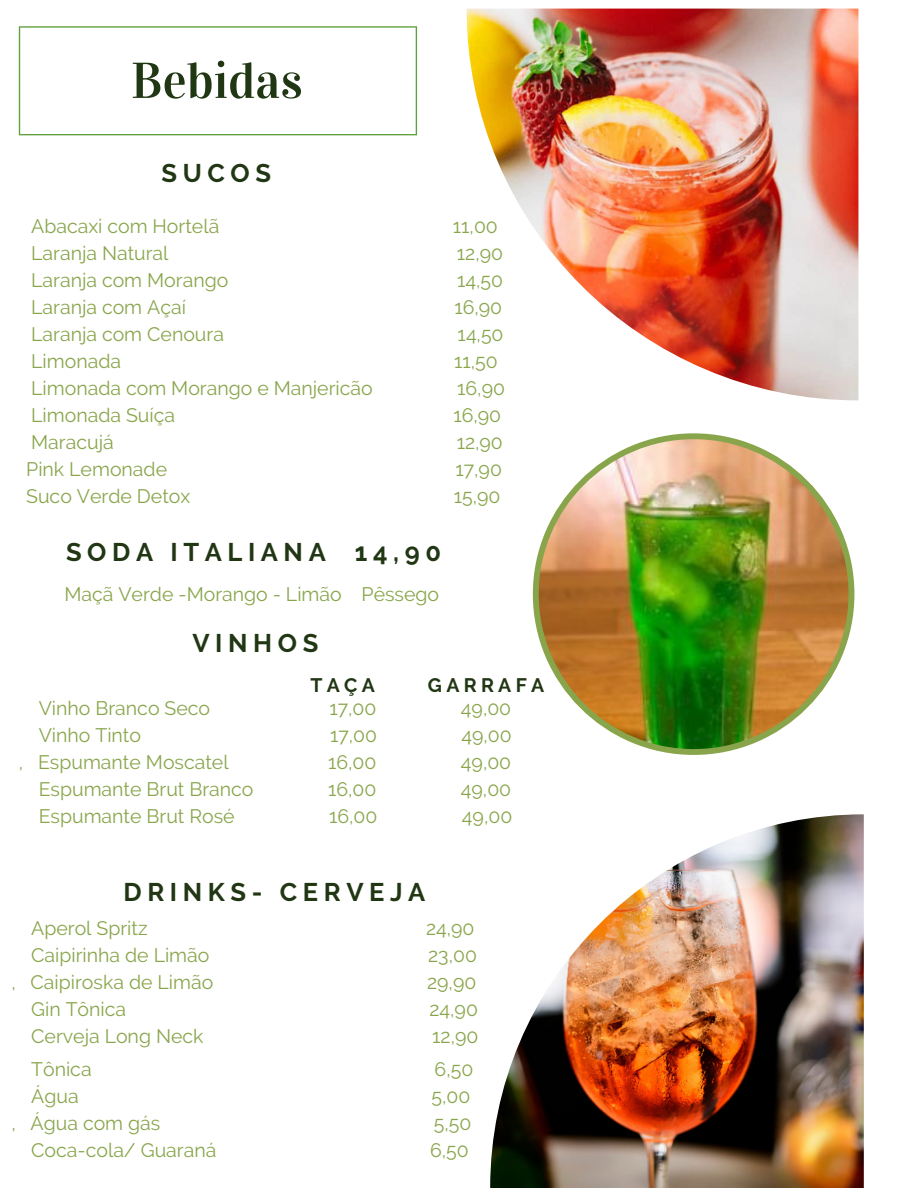
<style>
.page{position:relative;width:918px;height:1188px;background:#fff}
.page>*{position:absolute;margin:0;border:0;box-sizing:border-box;transform-origin:0 0}
.t1{font:50.55px "Vidaloka";color:#213714}
.t2{font:700 25.5px "Raleway";letter-spacing:.22em;color:#213714}
.t3{font:19.5px "Raleway";color:#89a54b}
.t4{font:700 19.5px "Raleway";letter-spacing:.22em;color:#213714}
</style>
<div class="page">
<svg style="left:19px;top:26px;width:398px;height:109px"></svg>
<img style="left:490px;top:814px;width:374px;height:374px">
<img style="left:467px;top:9px;width:391px;height:391px">
<img style="left:533px;top:433px;width:321px;height:322px">
<h1 class="t1" style="left:131px;top:50px;width:173px">Bebidas</h1>
<h2 class="t2" style="left:162px;top:159px;width:111px">SUCOS</h2>
<p class="t3" style="left:31px;top:215px;width:190px">Abacaxi com Hortelã</p>
<p class="t3" style="left:453px;top:215px;width:46px">11,00</p>
<p class="t3" style="left:31px;top:242px;width:139px">Laranja Natural</p>
<p class="t3" style="left:457px;top:242px;width:48px">12,90</p>
<p class="t3" style="left:31px;top:269px;width:199px">Laranja com Morango</p>
<p class="t3" style="left:457px;top:269px;width:47px">14,50</p>
<p class="t3" style="left:31px;top:296px;width:156px">Laranja com Açaí</p>
<p class="t3" style="left:454px;top:296px;width:49px">16,90</p>
<p class="t3" style="left:31px;top:323px;width:194px">Laranja com Cenoura</p>
<p class="t3" style="left:458px;top:323px;width:47px">14,50</p>
<p class="t3" style="left:31px;top:350px;width:91px">Limonada</p>
<p class="t3" style="left:454px;top:350px;width:45px">11,50</p>
<p class="t3" style="left:31px;top:377px;width:343px">Limonada com Morango e Manjericão</p>
<p class="t3" style="left:457px;top:377px;width:49px">16,90</p>
<p class="t3" style="left:31px;top:404px;width:145px">Limonada Suíça</p>
<p class="t3" style="left:453px;top:404px;width:49px">16,90</p>
<p class="t3" style="left:31px;top:431px;width:84px">Maracujá</p>
<p class="t3" style="left:457px;top:431px;width:48px">12,90</p>
<p class="t3" style="left:26px;top:458px;width:142px">Pink Lemonade</p>
<p class="t3" style="left:455px;top:458px;width:48px">17,90</p>
<p class="t3" style="left:26px;top:485px;width:166px">Suco Verde Detox</p>
<p class="t3" style="left:454px;top:485px;width:48px">15,90</p>
<h2 class="t2" style="left:66px;top:537px;width:376px">SODA ITALIANA 14,90</h2>
<p class="t3" style="left:64px;top:583px;width:376px">Maçã Verde -Morango - Limão Pêssego</p>
<h2 class="t2" style="left:192px;top:629px;width:127px">VINHOS</h2>
<p class="t4" style="left:311px;top:673px;width:66px">TAÇA</p>
<p class="t4" style="left:428px;top:673px;width:118px">GARRAFA</p>
<p class="t3" style="left:39px;top:697px;width:173px">Vinho Branco Seco</p>
<p class="t3" style="left:329px;top:697px;width:49px">17,00</p>
<p class="t3" style="left:461px;top:697px;width:52px">49,00</p>
<p class="t3" style="left:39px;top:724px;width:104px">Vinho Tinto</p>
<p class="t3" style="left:330px;top:724px;width:49px">17,00</p>
<p class="t3" style="left:462px;top:724px;width:52px">49,00</p>
<p class="t3" style="left:19px;top:751px;width:211px">, Espumante Moscatel</p>
<p class="t3" style="left:328px;top:751px;width:50px">16,00</p>
<p class="t3" style="left:461px;top:751px;width:52px">49,00</p>
<p class="t3" style="left:39px;top:778px;width:216px">Espumante Brut Branco</p>
<p class="t3" style="left:328px;top:778px;width:50px">16,00</p>
<p class="t3" style="left:461px;top:778px;width:52px">49,00</p>
<p class="t3" style="left:39px;top:805px;width:197px">Espumante Brut Rosé</p>
<p class="t3" style="left:329px;top:805px;width:50px">16,00</p>
<p class="t3" style="left:462px;top:805px;width:52px">49,00</p>
<h2 class="t2" style="left:124px;top:877px;width:303px">DRINKS- CERVEJA</h2>
<p class="t3" style="left:31px;top:916px;width:118px">Aperol Spritz</p>
<p class="t3" style="left:426px;top:916px;width:50px">24,90</p>
<p class="t3" style="left:31px;top:943px;width:180px">Caipirinha de Limão</p>
<p class="t3" style="left:428px;top:943px;width:50px">23,00</p>
<p class="t3" style="left:11px;top:970px;width:203px">, Caipiroska de Limão</p>
<p class="t3" style="left:427px;top:970px;width:51px">29,90</p>
<p class="t3" style="left:31px;top:997px;width:96px">Gin Tônica</p>
<p class="t3" style="left:429px;top:997px;width:50px">24,90</p>
<p class="t3" style="left:31px;top:1024px;width:174px">Cerveja Long Neck</p>
<p class="t3" style="left:432px;top:1024px;width:48px">12,90</p>
<p class="t3" style="left:31px;top:1058px;width:62px">Tônica</p>
<p class="t3" style="left:435px;top:1058px;width:40px">6,50</p>
<p class="t3" style="left:31px;top:1085px;width:49px">Água</p>
<p class="t3" style="left:432px;top:1085px;width:40px">5,00</p>
<p class="t3" style="left:11px;top:1112px;width:151px">, Água com gás</p>
<p class="t3" style="left:434px;top:1112px;width:39px">5,50</p>
<p class="t3" style="left:31px;top:1139px;width:187px">Coca-cola/ Guaraná</p>
<p class="t3" style="left:430px;top:1139px;width:40px">6,50</p>
</div>
